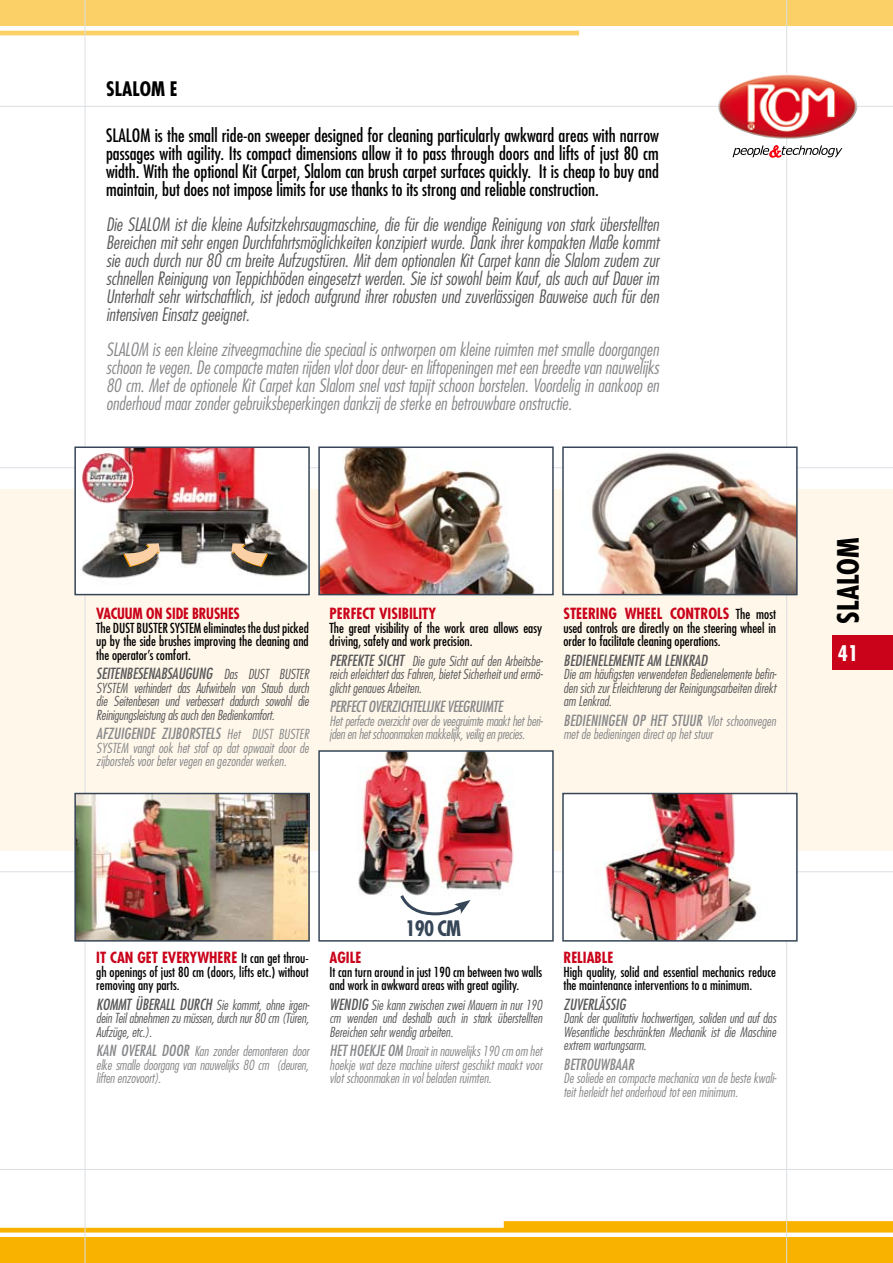
<style>
.page{position:relative;width:893px;height:1263px;background:#fff}
.page>*{position:absolute;margin:0;border:0;box-sizing:border-box;transform-origin:0 0}
.t1{font:700 condensed 28.65px "Futura";color:#000}
.t2{font:700 condensed 21px "Futura";color:#fff}
.t3{font:700 condensed 20.7px "Futura";color:#364658}
.t4{font:700 condensed 19.5px "Futura";color:#000}
.t5{font:italic 300 condensed 18px/18px "Futura";color:#58585a;text-align:justify}
.t6{font:italic 300 condensed 18px/18px "Futura";color:#87888a;text-align:justify}
.t7{font:condensed 18px/18px "Futura";color:#000;text-align:justify}
.t8{font:italic condensed 15px "Futura";color:#58585a}
.t9{font:700 condensed 15px "Futura";color:#ca031a}
.t10{font:italic condensed 15px "Futura";color:#87888a}
.t11{font:italic condensed 15px "Futura";letter-spacing:-.02em;color:#87888a}
.t12{font:700 condensed 15px "Futura";color:#ca031a;scale:.96 1}
.t13{font:italic 300 condensed 13.5px/13.5px "Futura";color:#58585a;text-align:justify}
.t14{font:condensed 13.5px/13.5px "Futura";color:#000}
.t15{font:italic 300 condensed 13.5px/13.5px "Futura";color:#87888a}
.t16{font:italic 300 condensed 13.5px/13.5px "Futura";letter-spacing:-.02em;color:#87888a}
.s1{font-weight:300;font-size:13.5px}
.s2{font-weight:400;font-size:15px}
.s3{font-weight:700;font-size:15px;color:#ca031a}
</style>
<div class="page">
<div style="left:0;top:0;width:893px;height:26px;background:#fbd066"></div>
<svg style="left:0;top:0;width:579px;height:42px"></svg>
<div style="left:0;top:1238px;width:893px;height:25px;background:#f9b200"></div>
<svg style="left:0;top:1221px;width:893px;height:11px"></svg>
<div style="left:0;top:489px;width:893px;height:361px;background:#fff7ea"></div>
<hr style="left:0;top:467px;width:893px;height:1px;background:#dbdfe4">
<hr style="left:0;top:871px;width:893px;height:1px;background:#dbdfe4">
<hr style="left:0;top:106px;width:893px;height:1px;background:#dbdfe4">
<hr style="left:786px;top:0;width:1px;height:1263px;background:#dbdfe4">
<hr style="left:0;top:1169px;width:893px;height:1px;background:#dbdfe4">
<svg style="left:733px;top:145px;width:109px;height:13px"></svg>
<img style="left:718px;top:73px;width:139px;height:66px">
<hr style="left:85px;top:0;width:1px;height:1263px;background:#dbdfe4">
<div style="left:833px;top:636px;width:60px;height:34px;background:#ca031a"></div>
<img style="left:565px;top:449px;width:230px;height:143px">
<div style="left:562px;top:446px;width:236px;height:149px;border:2px solid #364658"></div>
<img style="left:77px;top:449px;width:230px;height:143px">
<div style="left:74px;top:446px;width:236px;height:149px;border:2px solid #364658"></div>
<img style="left:321px;top:449px;width:230px;height:143px">
<div style="left:318px;top:446px;width:236px;height:149px;border:2px solid #364658"></div>
<img style="left:565px;top:796px;width:230px;height:142px">
<div style="left:562px;top:793px;width:236px;height:148px;border:2px solid #364658"></div>
<img style="left:77px;top:796px;width:230px;height:142px">
<div style="left:74px;top:793px;width:236px;height:148px;border:2px solid #364658"></div>
<div style="left:319px;top:751px;width:234px;height:190px;background:#fff"></div>
<img style="left:358px;top:753px;width:156px;height:143px">
<div style="left:318px;top:750px;width:236px;height:191px;border:2px solid #364658"></div>
<img style="left:82px;top:453px;width:51px;height:51px;border-radius:26px">
<svg style="left:398px;top:892px;width:73px;height:24px"></svg>
<svg style="left:231px;top:543px;width:37px;height:24px"></svg>
<svg style="left:123px;top:543px;width:37px;height:24px"></svg>
<h3 class="t4" style="left:106px;top:76px;width:71px">SLALOM E</h3>
<p class="t7" style="left:106px;top:126px;width:554px">SLALOM is the small ride-on sweeper designed for cleaning particularly awkward areas with narrow passages with agility. Its compact dimensions allow it to pass through doors and lifts of just 80 cm width. With the optional Kit Carpet, Slalom can brush carpet surfaces quickly. It is cheap to buy and maintain, but does not impose limits for use thanks to its strong and reliable construction.</p>
<p class="t5" style="left:106px;top:215px;width:554px">Die SLALOM ist die kleine Aufsitzkehrsaugmaschine, die für die wendige Reinigung von stark überstellten Bereichen mit sehr engen Durchfahrtsmöglichkeiten konzipiert wurde. Dank ihrer kompakten Maße kommt sie auch durch nur 80 cm breite Aufzugstüren. Mit dem optionalen Kit Carpet kann die Slalom zudem zur schnellen Reinigung von Teppichböden eingesetzt werden. Sie ist sowohl beim Kauf, als auch auf Dauer im Unterhalt sehr wirtschaftlich, ist jedoch aufgrund ihrer robusten und zuverlässigen Bauweise auch für den intensiven Einsatz geeignet.</p>
<p class="t6" style="left:106px;top:341px;width:554px">SLALOM is een kleine zitveegmachine die speciaal is ontworpen om kleine ruimten met smalle doorgangen schoon te vegen. De compacte maten rijden vlot door deur- en liftopeningen met een breedte van nauwelijks 80 cm. Met de optionele Kit Carpet kan Slalom snel vast tapijt schoon borstelen. Voordelig in aankoop en onderhoud maar zonder gebruiksbeperkingen dankzij de sterke en betrouwbare onstructie.</p>
<p class="t12" style="left:96px;top:604px;width:32px">VACUUM</p>
<p class="t12" style="left:146px;top:604px;width:28px">ON SIDE</p>
<p class="t12" style="left:192px;top:604px;width:9px">BRUS</p>
<p class="t12" style="left:220px;top:604px;width:15px">HES</p>
<p class="t14" style="left:96px;top:621px;width:214px;text-align:justify">The DUST BUSTER SYSTEM eliminates the dust picked up by the side brushes improving the cleaning and the operator’s comfort.</p>
<p class="t8" style="left:96px;top:665px;width:43px">SEI TENBESENA</p>
<p class="t8" style="left:161px;top:665px;width:14px">BSAUGUNG</p>
<p class="t13" style="left:96px;top:667px;width:214px;text-indent:128px">Das DUST BUSTER SYSTEM verhindert das Aufwirbeln von Staub durch die Seitenbesen und verbessert dadurch sowohl die Reinigungsleistung als auch den Bedienkomfort.</p>
<p class="t10" style="left:96px;top:725px;width:25px">AFZUIGEN</p>
<p class="t10" style="left:143px;top:725px;width:167px">DE ZIJBORS TELS <span class="s1">Het DUST BUSTER</span></p>
<p class="t15" style="left:96px;top:741px;width:214px">SYSTEM vangt ook het stof op dat opwaait door de zijborstels voor beter vegen en gezonder werken.</p>
<p class="t9" style="left:330px;top:604px;width:8px">PERFE</p>
<p class="t9" style="left:362px;top:604px;width:24px">CT VISIBILIT</p>
<p class="t9" style="left:428px;top:604px;width:9px">Y</p>
<p class="t14" style="left:330px;top:621px;width:214px">The great visibility of the work area allows easy driving, safety and work precision.</p>
<p class="t13" style="left:330px;top:654px;width:215px"><span class="s2">PERFEKTE SICH T</span> Die gute Sicht auf den Arbeitsbe&shy;reich erleichtert das Fahren, bietet Sicherheit und ermö&shy;glicht genaues Arbeiten.</p>
<p class="t11" style="left:330px;top:698px;width:125px">PER FEC T OVERZICH TELIJKE VEEGRUIM</p>
<p class="t10" style="left:493px;top:698px;width:11px">TE</p>
<p class="t16" style="left:330px;top:714px;width:214px">Het perfecte overzicht over de veegruimte maakt het beri&shy;jden en het schoonmaken makkelijk, veilig en precies.</p>
<p class="t9" style="left:563px;top:604px;width:8px">STEERIN</p>
<p class="t9" style="left:608px;top:604px;width:43px">G WHEEL</p>
<p class="t9" style="left:670px;top:604px;width:16px">CONTROLS</p>
<p class="t14" style="left:563px;top:607px;width:214px;text-align:justify;text-indent:172px">The most used controls are directly on the steering wheel in order to facilitate cleaning operations.</p>
<p class="t8" style="left:563px;top:651px;width:52px">BEDIENELEMEN</p>
<p class="t8" style="left:634px;top:651px;width:75px">TEAM LENKRA D</p>
<p class="t13" style="left:563px;top:667px;width:215px">Die am häufigsten verwendeten Bedienelemente befin&shy;den sich zur Erleichterung der Reinigungsarbeiten direkt am Lenkrad.</p>
<p class="t10" style="left:563px;top:711px;width:26px">BEDIENINGEN</p>
<p class="t15" style="left:563px;top:714px;width:214px;text-indent:68px"><span class="s2">OP HET STUUR</span> Vlot schoonvegen met de bedieningen direct op het stuur</p>
<h1 class="t1" style="left:831px;top:624px;width:88px;rotate:-90deg">SLALOM</h1>
<h2 class="t2" style="left:838px;top:640px;width:22px">41</h2>
<p class="t9" style="left:96px;top:948px;width:74px">IT CAN GET EVER</p>
<p class="t14" style="left:96px;top:951px;width:214px;text-align:justify;text-indent:93px"><span class="s3">YWHERE</span> It can get throu&shy;gh openings of just 80 cm (doors, lifts etc.) without removing any parts.</p>
<p class="t8" style="left:96px;top:995px;width:98px">KOMM T ÜBERA LL DURCH</p>
<p class="t13" style="left:96px;top:998px;width:215px;text-indent:120px">Sie kommt, ohne irgen&shy;dein Teil abnehmen zu müssen, durch nur 80 cm (Türen, Aufzüge, etc.).</p>
<p class="t15" style="left:96px;top:1045px;width:214px;text-align:justify"><span class="s2">KAN OVERA L DOOR</span> Kan zonder demonteren door elke smalle doorgang van nauwelijks 80 cm (deuren, liften enzovoort).</p>
<h3 class="t3" style="left:405px;top:915px;width:57px">190 CM</h3>
<p class="t9" style="left:330px;top:948px;width:23px">AGILE</p>
<p class="t14" style="left:330px;top:965px;width:214px">It can turn around in just 190 cm between two walls and work in awkward areas with great agility.</p>
<p class="t13" style="left:330px;top:998px;width:214px"><span class="s2">WENDIG</span> Sie kann zwischen zwei Mauern in nur 190 cm wenden und deshalb auch in stark überstellten Bereichen sehr wendig arbeiten.</p>
<p class="t15" style="left:330px;top:1045px;width:214px;text-align:justify"><span class="s2">HET HOEKJE OM</span> Draait in nauwelijks 190 cm om het hoekje wat deze machine uiterst geschikt maakt voor vlot schoonmaken in vol beladen ruimten.</p>
<p class="t9" style="left:563px;top:948px;width:8px">RELIABLE</p>
<p class="t14" style="left:563px;top:965px;width:214px">High quality, solid and essential mechanics reduce the maintenance interventions to a minimum.</p>
<p class="t8" style="left:563px;top:995px;width:48px">ZUVERLÄSSIG</p>
<p class="t13" style="left:563px;top:1012px;width:214px">Dank der qualitativ hochwertigen, soliden und auf das Wesentliche beschränkten Mechanik ist die Maschine extrem wartungsarm.</p>
<p class="t10" style="left:563px;top:1055px;width:60px">BETROUWBAAR</p>
<p class="t15" style="left:563px;top:1072px;width:215px">De soliede en compacte mechanica van de beste kwali&shy;teit herleidt het onderhoud tot een minimum.</p>
</div>
